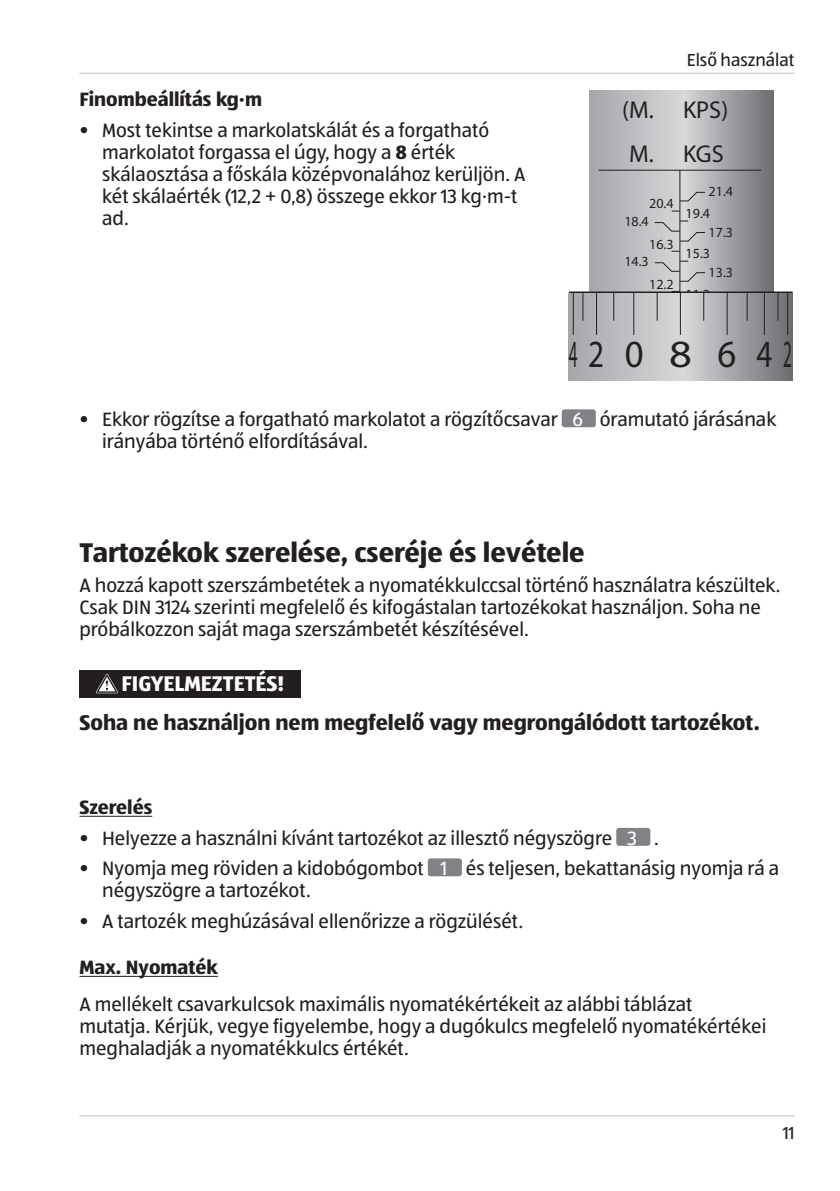
<style>
.page{position:relative;width:840px;height:1191px;background:#fff}
.page>*{position:absolute;margin:0;border:0;box-sizing:border-box;transform-origin:0 0}
.t1{font:38.6px "Myriad Pro";letter-spacing:.595em;color:#231f20;scale:.44 1}
.t2{font:700 28px "ALDISUEDOT";color:#231f20}
.t3{font:24.4px/44.2px "Myriad Pro";color:#231f20}
.t4{font:700 22px "ALDISUEDOT";color:#231f20}
.t5{font:700 22px "ALDISUEDOT";color:#fff}
.t6{font:20px/22px "ALDISUEDOT";color:#231f20}
.t7{font:700 20px "ALDISUEDOT";color:#231f20}
.t8{font:18px "ALDISUEDOT";color:#231f20}
.t9{font:14px "Myriad Pro";color:#231f20}
.s1{font-weight:700}
.s2{color:#fff}
</style>
<div class="page">
<hr style="left:79px;top:1115px;width:715px;height:1px;background:#bcbdc0">
<hr style="left:79px;top:73px;width:715px;height:1px;background:#bcbdc0">
<div style="left:561px;top:409px;width:34px;height:18px;background:#808285;border-radius:3px"></div>
<div style="left:79px;top:670px;width:221px;height:27px;background:#231f20"></div>
<svg style="left:96px;top:674px;width:22px;height:19px"></svg>
<hr style="left:79px;top:815px;width:73px;height:1px;background:#231f20">
<div style="left:616px;top:828px;width:34px;height:17px;background:#808285;border-radius:3px"></div>
<div style="left:427px;top:858px;width:34px;height:18px;background:#808285;border-radius:3px"></div>
<hr style="left:79px;top:975px;width:139px;height:1px;background:#231f20">
<svg style="left:589px;top:91px;width:184px;height:200px;background:#adaeb1"></svg>
<hr style="left:598px;top:170px;width:162px;height:1px;background:#231f20">
<hr style="left:679px;top:170px;width:1px;height:168px;background:#231f20">
<svg style="left:678px;top:192px;width:27px;height:10px"></svg>
<svg style="left:653px;top:221px;width:52px;height:21px"></svg>
<svg style="left:653px;top:261px;width:52px;height:21px"></svg>
<svg style="left:568px;top:291px;width:224px;height:3px"></svg>
<svg style="left:568px;top:294px;width:224px;height:87px;background:#abacaf"></svg>
<hr style="left:679px;top:293px;width:1px;height:42px;background:#231f20">
<hr style="left:726px;top:293px;width:1px;height:42px;background:#231f20">
<hr style="left:633px;top:293px;width:1px;height:42px;background:#231f20">
<hr style="left:763px;top:293px;width:1px;height:42px;background:#231f20">
<hr style="left:595px;top:293px;width:1px;height:42px;background:#231f20">
<hr style="left:786px;top:293px;width:1px;height:42px;background:#231f20">
<hr style="left:572px;top:293px;width:1px;height:42px;background:#231f20">
<svg style="left:653px;top:291px;width:52px;height:31px;background:#bdbdbf"></svg>
<svg style="left:746px;top:293px;width:1px;height:28px"></svg>
<svg style="left:613px;top:293px;width:1px;height:28px"></svg>
<svg style="left:777px;top:293px;width:1px;height:28px"></svg>
<svg style="left:582px;top:293px;width:1px;height:28px"></svg>
<p class="t7" style="left:79px;top:86px;width:184px">Finombeállítás kg·m</p>
<p class="t6" style="left:102px;top:118px;width:424px;text-indent:-23px">• Most tekintse a markolatskálát és a forgatható markolatot forgassa el úgy, hogy a <span class="s1">8</span> érték skálaosztása a főskála középvonalához kerüljön. A két skálaérték (12,2 + 0,8) összege ekkor 13 kg·m-t ad.</p>
<p class="t8" style="left:686px;top:49px;width:109px">Első használat</p>
<p class="t3" style="left:621px;top:88px;width:33px">(M.<br>M.</p>
<p class="t3" style="left:682px;top:88px;width:47px">KPS)<br>KGS</p>
<p class="t9" style="left:649px;top:195px;width:26px">20.4</p>
<p class="t9" style="left:649px;top:235px;width:26px">16.3</p>
<p class="t9" style="left:649px;top:276px;width:26px">12.2</p>
<p class="t9" style="left:624px;top:213px;width:26px">18.4</p>
<p class="t9" style="left:624px;top:253px;width:26px">14.3</p>
<p class="t9" style="left:708px;top:183px;width:26px">21.4</p>
<p class="t9" style="left:708px;top:223px;width:26px">17.3</p>
<p class="t9" style="left:708px;top:264px;width:26px">13.3</p>
<p class="t9" style="left:685px;top:205px;width:26px">19.4</p>
<p class="t9" style="left:685px;top:245px;width:26px">15.3</p>
<p class="t9" style="left:685px;top:285px;width:26px">11.2</p>
<h1 class="t1" style="left:568px;top:330px;width:507px">4208642</h1>
<p class="t6" style="left:102px;top:408px;width:675px;text-indent:-23px">• Ekkor rögzítse a forgatható markolatot a rögzítőcsavar <span class="s2">6</span> óramutató járásának irányába történő elfordításával.</p>
<h2 class="t2" style="left:79px;top:533px;width:506px">Tartozékok szerelése, cseréje és levétele</h2>
<p class="t6" style="left:79px;top:574px;width:702px">A hozzá kapott szerszámbetétek a nyomatékkulccsal történő használatra készültek.<br>Csak DIN 3124 szerinti megfelelő és kifogástalan tartozékokat használjon. Soha ne próbálkozzon saját maga szerszámbetét készítésével.</p>
<p class="t5" style="left:121px;top:669px;width:164px">FIGYELMEZTETÉS!</p>
<p class="t4" style="left:79px;top:707px;width:681px">Soha ne használjon nem megfelelő vagy megrongálódott tartozékot.</p>
<p class="t7" style="left:79px;top:794px;width:74px">Szerelés</p>
<p class="t6" style="left:79px;top:826px;width:580px">• Helyezze a használni kívánt tartozékot az illesztő négyszögre <span class="s2">3</span> .</p>
<p class="t6" style="left:102px;top:857px;width:678px;text-indent:-23px">• Nyomja meg röviden a kidobógombot <span class="s2">1</span> és teljesen, bekattanásig nyomja rá a négyszögre a tartozékot.</p>
<p class="t6" style="left:79px;top:909px;width:445px">• A tartozék meghúzásával ellenőrizze a rögzülését.</p>
<p class="t7" style="left:79px;top:954px;width:140px">Max. Nyomaték</p>
<p class="t6" style="left:79px;top:992px;width:688px">A mellékelt csavarkulcsok maximális nyomatékértékeit az alábbi táblázat mutatja. Kérjük, vegye figyelembe, hogy a dugókulcs megfelelő nyomatékértékei meghaladják a nyomatékkulcs értékét.</p>
<p class="t8" style="left:782px;top:1120px;width:13px">11</p>
</div>
